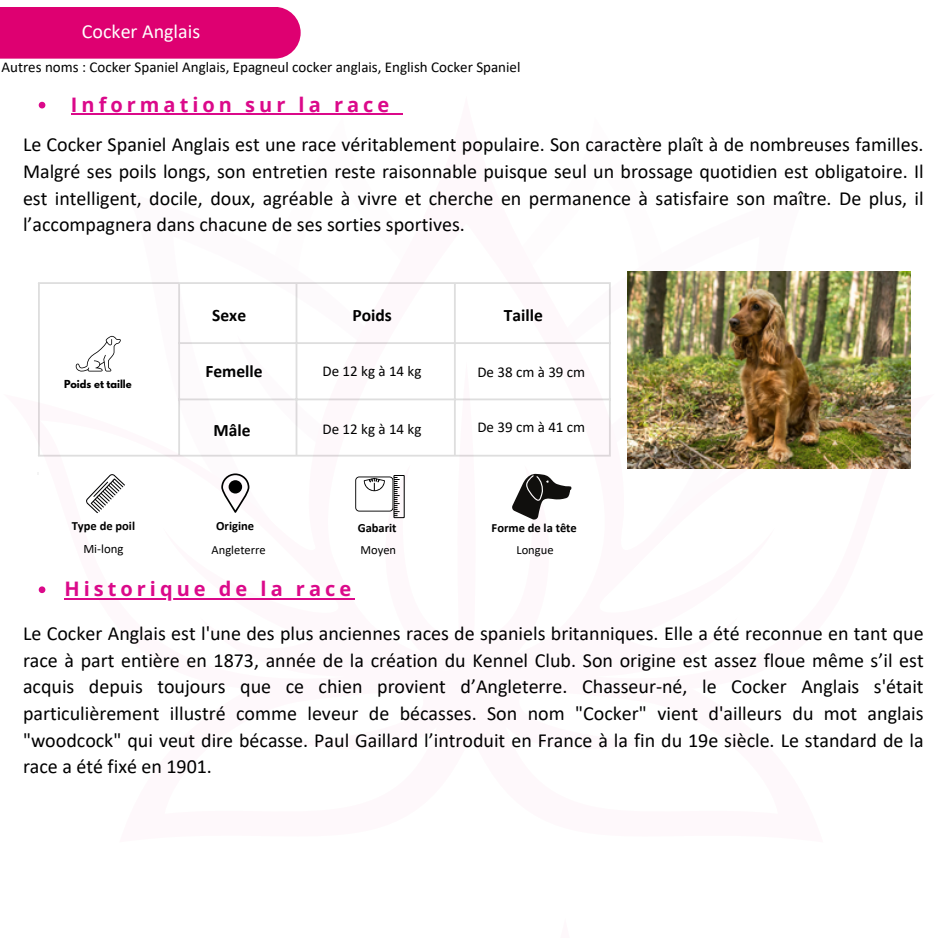
<style>
.page{position:relative;width:938px;height:938px;background:#fff}
.page>*{position:absolute;margin:0;border:0;box-sizing:border-box;transform-origin:0 0}
.t1{font:20px/26.8px "Calibri";color:#000;text-align:justify}
.t2{font:700 20px "Open Sans";letter-spacing:.2em;color:#db098a}
.t3{font:20px "Calibri";color:#fff}
.t4{font:700 17.5px "Calibri";color:#000}
.t5{font:15px "Calibri";color:#000}
.t6{font:12.75px "Calibri";color:#000}
.t7{font:700 12.5px "Calibri";color:#000}
.t8{font:12.5px "Calibri";color:#000}
.t9{font:700 9.75px "League Spartan";color:#000}
</style>
<div class="page">
<svg style="left:297px;top:335px;width:1px;height:59px"></svg>
<svg style="left:478px;top:393px;width:433px;height:76px"></svg>
<svg style="left:37px;top:394px;width:423px;height:206px"></svg>
<div style="left:457px;top:361px;width:18px;height:358px;background:#fef8fb;border-radius:50%"></div>
<div style="left:0;top:7px;width:301px;height:52px;background:#de0071"></div>
<hr style="left:38px;top:284px;width:2px;height:170px;background:#000">
<hr style="left:178px;top:284px;width:2px;height:170px;background:#000">
<hr style="left:295px;top:284px;width:2px;height:170px;background:#000">
<hr style="left:454px;top:284px;width:2px;height:170px;background:#000">
<hr style="left:609px;top:284px;width:1px;height:170px;background:#000">
<hr style="left:38px;top:282px;width:572px;height:2px;background:#000">
<hr style="left:178px;top:342px;width:432px;height:2px;background:#000">
<hr style="left:178px;top:398px;width:432px;height:2px;background:#000">
<hr style="left:38px;top:454px;width:572px;height:2px;background:#000">
<svg style="left:76px;top:336px;width:45px;height:35px"></svg>
<img style="left:627px;top:271px;width:284px;height:197px">
<svg style="left:85px;top:473px;width:41px;height:41px"></svg>
<svg style="left:221px;top:473px;width:28px;height:40px"></svg>
<div style="left:228px;top:480px;width:14px;height:13px;background:#000;border-radius:50%"></div>
<svg style="left:256px;top:464px;width:425px;height:136px"></svg>
<svg style="left:39px;top:586px;width:6px;height:7px"></svg>
<hr style="left:64px;top:598px;width:291px;height:1px;background:#db098a">
<svg style="left:39px;top:102px;width:6px;height:6px"></svg>
<hr style="left:71px;top:113px;width:322px;height:2px;background:#db098a">
<h4 class="t3" style="left:82px;top:23px;width:120px">Cocker Anglais</h4>
<p class="t5" style="left:2px;top:60px;width:520px">Autres noms : Cocker Spaniel Anglais, Epagneul cocker anglais, English Cocker Spaniel</p>
<p class="t2" style="left:71px;top:90px;width:320px">Information sur la race</p>
<h5 class="t1" style="left:23px;top:133px;width:902px">Le Cocker Spaniel Anglais est une race véritablement populaire. Son caractère plaît à de nombreuses familles.<br>Malgré ses poils longs, son entretien reste raisonnable puisque seul un brossage quotidien est obligatoire. Il est intelligent, docile, doux, agréable à vivre et cherche en permanence à satisfaire son maître. De plus, il l’accompagnera dans chacune de ses sorties sportives.</h5>
<p class="t9" style="left:64px;top:379px;width:69px">Poids et taille</p>
<h1 class="t4" style="left:212px;top:308px;width:35px">Sexe</h1>
<h2 class="t4" style="left:352px;top:308px;width:41px">Poids</h2>
<p class="t4" style="left:504px;top:308px;width:40px">Taille</p>
<p class="t4" style="left:205px;top:364px;width:59px">Femelle</p>
<h2 class="t5" style="left:322px;top:365px;width:100px">De 12 kg à 14 kg</h2>
<h2 class="t5" style="left:477px;top:365px;width:109px">De 38 cm à 39 cm</h2>
<h1 class="t4" style="left:214px;top:423px;width:39px">Mâle</h1>
<h3 class="t5" style="left:477px;top:421px;width:109px">De 39 cm à 41 cm</h3>
<h2 class="t5" style="left:322px;top:422px;width:100px">De 12 kg à 14 kg</h2>
<h3 class="t7" style="left:72px;top:521px;width:65px">Type de poil</h3>
<p class="t7" style="left:216px;top:521px;width:39px">Origine</p>
<h3 class="t7" style="left:358px;top:522px;width:40px">Gabarit</h3>
<h2 class="t7" style="left:491px;top:522px;width:87px">Forme de la tête</h2>
<h3 class="t6" style="left:83px;top:543px;width:42px">Mi-long</h3>
<p class="t8" style="left:211px;top:544px;width:56px">Angleterre</p>
<p class="t8" style="left:360px;top:544px;width:37px">Moyen</p>
<h4 class="t8" style="left:516px;top:544px;width:39px">Longue</h4>
<h5 class="t2" style="left:64px;top:575px;width:288px">Historique de la race</h5>
<p class="t1" style="left:23px;top:621px;width:902px">Le Cocker Anglais est l'une des plus anciennes races de spaniels britanniques. Elle a été reconnue en tant que race à part entière en 1873, année de la création du Kennel Club. Son origine est assez floue même s’il est acquis depuis toujours que ce chien provient d’Angleterre. Chasseur-né, le Cocker Anglais s'était particulièrement illustré comme leveur de bécasses. Son nom "Cocker" vient d'ailleurs du mot anglais "woodcock" qui veut dire bécasse. Paul Gaillard l’introduit en France à la fin du 19e siècle. Le standard de la race a été fixé en 1901.</p>
</div>
